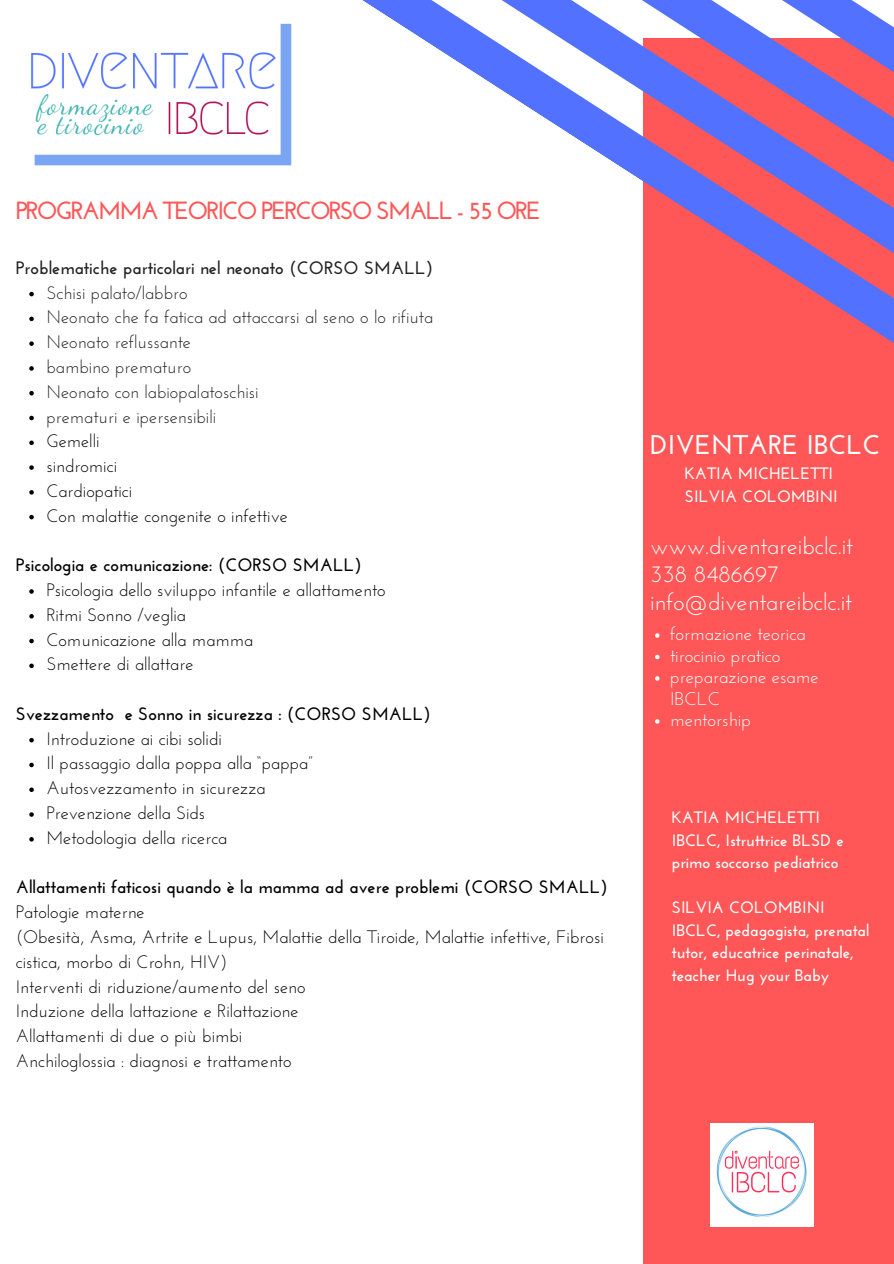
<style>
.page{position:relative;width:894px;height:1264px;background:#fff}
.page>*{position:absolute;margin:0;border:0;box-sizing:border-box;transform-origin:0 0}
.t1{font:700 27px "Josefin Sans";color:#fff}
.t2{font:700 24.9px "Josefin Sans";letter-spacing:-.08em;color:#ff5757}
.t3{font:23.85px "Josefin Sans";color:#fff}
.t4{font:18.45px/21.5px "Josefin Sans";color:#fff}
.t5{font:18px/24.8px "Josefin Sans";color:#000}
.t6{font:18px "Josefin Sans";color:#222}
.t7{font:700 18px "Josefin Sans";color:#000}
.t8{font:700 18px "Josefin Sans";color:#222}
.t9{font:700 16.5px/22.5px "Josefin Sans";color:#fff}
</style>
<div class="page">
<div style="left:643px;top:39px;width:250px;height:1224px;background:#ff5757"></div>
<svg style="left:362px;top:0;width:531px;height:343px"></svg>
<img style="left:710px;top:1123px;width:103px;height:103px">
<img style="left:31px;top:23px;width:261px;height:143px">
<svg style="left:655px;top:633px;width:4px;height:4px"></svg>
<svg style="left:655px;top:654px;width:4px;height:5px"></svg>
<svg style="left:655px;top:676px;width:4px;height:4px"></svg>
<svg style="left:655px;top:719px;width:4px;height:4px"></svg>
<svg style="left:29px;top:292px;width:5px;height:4px"></svg>
<svg style="left:29px;top:316px;width:5px;height:5px"></svg>
<svg style="left:29px;top:341px;width:5px;height:5px"></svg>
<svg style="left:29px;top:366px;width:5px;height:5px"></svg>
<svg style="left:29px;top:391px;width:5px;height:4px"></svg>
<svg style="left:29px;top:416px;width:5px;height:4px"></svg>
<svg style="left:29px;top:440px;width:5px;height:5px"></svg>
<svg style="left:29px;top:465px;width:5px;height:5px"></svg>
<svg style="left:29px;top:490px;width:5px;height:4px"></svg>
<svg style="left:29px;top:515px;width:5px;height:4px"></svg>
<svg style="left:29px;top:589px;width:5px;height:4px"></svg>
<svg style="left:29px;top:614px;width:5px;height:4px"></svg>
<svg style="left:29px;top:638px;width:5px;height:5px"></svg>
<svg style="left:29px;top:663px;width:5px;height:5px"></svg>
<svg style="left:29px;top:738px;width:5px;height:4px"></svg>
<svg style="left:29px;top:762px;width:5px;height:5px"></svg>
<svg style="left:29px;top:787px;width:5px;height:5px"></svg>
<svg style="left:29px;top:812px;width:5px;height:4px"></svg>
<svg style="left:29px;top:837px;width:5px;height:4px"></svg>
<p class="t2" style="left:16px;top:200px;width:526px">PROGRAMMA TEORICO PERCORSO SMALL - 55 ORE</p>
<p class="t8" style="left:16px;top:260px;width:418px">Problematiche particolari nel neonato (CORSO SMALL)</p>
<p class="t6" style="left:46px;top:285px;width:143px">Schisi palato/labbro</p>
<p class="t6" style="left:46px;top:310px;width:388px">Neonato che fa fatica ad attaccarsi al seno o lo rifiuta</p>
<p class="t6" style="left:46px;top:334px;width:146px">Neonato reflussante</p>
<p class="t6" style="left:46px;top:359px;width:146px">bambino prematuro</p>
<p class="t6" style="left:46px;top:384px;width:213px">Neonato con labiopalatoschisi</p>
<p class="t6" style="left:46px;top:409px;width:171px">prematuri e ipersensibili</p>
<p class="t5" style="left:46px;top:430px;width:54px">Gemelli</p>
<p class="t5" style="left:46px;top:455px;width:72px">sindromici</p>
<p class="t5" style="left:46px;top:480px;width:87px">Cardiopatici</p>
<p class="t5" style="left:46px;top:505px;width:243px">Con malattie congenite o infettive</p>
<p class="t7" style="left:16px;top:557px;width:347px">Psicologia e comunicazione: (CORSO SMALL)</p>
<p class="t5" style="left:46px;top:579px;width:341px">Psicologia dello sviluppo infantile e allattamento</p>
<p class="t5" style="left:46px;top:604px;width:141px">Ritmi Sonno /veglia</p>
<p class="t5" style="left:46px;top:628px;width:208px">Comunicazione alla mamma</p>
<p class="t5" style="left:46px;top:653px;width:148px">Smettere di allattare</p>
<p class="t7" style="left:16px;top:706px;width:416px">Svezzamento e Sonno in sicurezza : (CORSO SMALL)</p>
<p class="t5" style="left:46px;top:727px;width:177px">Introduzione ai cibi solidi</p>
<p class="t5" style="left:46px;top:752px;width:268px">Il passaggio dalla poppa alla “pappa”</p>
<p class="t5" style="left:46px;top:777px;width:221px">Autosvezzamento in sicurezza</p>
<p class="t5" style="left:46px;top:802px;width:160px">Prevenzione della Sids</p>
<p class="t5" style="left:46px;top:827px;width:182px">Metodologia della ricerca</p>
<p class="t7" style="left:16px;top:879px;width:593px">Allattamenti faticosi quando è la mamma ad avere problemi (CORSO SMALL)</p>
<p class="t5" style="left:16px;top:901px;width:130px">Patologie materne</p>
<p class="t5" style="left:16px;top:926px;width:589px">(Obesità, Asma, Artrite e Lupus, Malattie della Tiroide, Malattie infettive, Fibrosi cistica, morbo di Crohn, HIV)</p>
<p class="t5" style="left:16px;top:975px;width:291px">Interventi di riduzione/aumento del seno</p>
<p class="t5" style="left:16px;top:1000px;width:284px">Induzione della lattazione e Rilattazione</p>
<p class="t5" style="left:16px;top:1025px;width:228px">Allattamenti di due o più bimbi</p>
<p class="t5" style="left:16px;top:1049px;width:277px">Anchiloglossia : diagnosi e trattamento</p>
<p class="t1" style="left:650px;top:434px;width:232px">DIVENTARE IBCLC</p>
<p class="t9" style="left:684px;top:464px;width:150px">KATIA MICHELETTI</p>
<p class="t9" style="left:684px;top:486px;width:154px">SILVIA COLOMBINI</p>
<p class="t3" style="left:650px;top:536px;width:204px">www.diventareibclc.it</p>
<p class="t3" style="left:650px;top:564px;width:130px">338 8486697</p>
<p class="t3" style="left:650px;top:592px;width:203px">info@diventareibclc.it</p>
<p class="t4" style="left:669px;top:625px;width:137px">formazione teorica</p>
<p class="t4" style="left:669px;top:646px;width:112px">tirocinio pratico</p>
<p class="t4" style="left:669px;top:668px;width:150px">preparazione esame<br>IBCLC</p>
<p class="t4" style="left:669px;top:711px;width:82px">mentorship</p>
<p class="t9" style="left:671px;top:807px;width:150px">KATIA MICHELETTI</p>
<p class="t9" style="left:671px;top:830px;width:173px">IBCLC, Istruttrice BLSD e primo soccorso pediatrico</p>
<p class="t9" style="left:671px;top:897px;width:154px">SILVIA COLOMBINI</p>
<p class="t9" style="left:671px;top:920px;width:199px">IBCLC, pedagogista, prenatal tutor, educatrice perinatale, teacher Hug your Baby</p>
</div>
